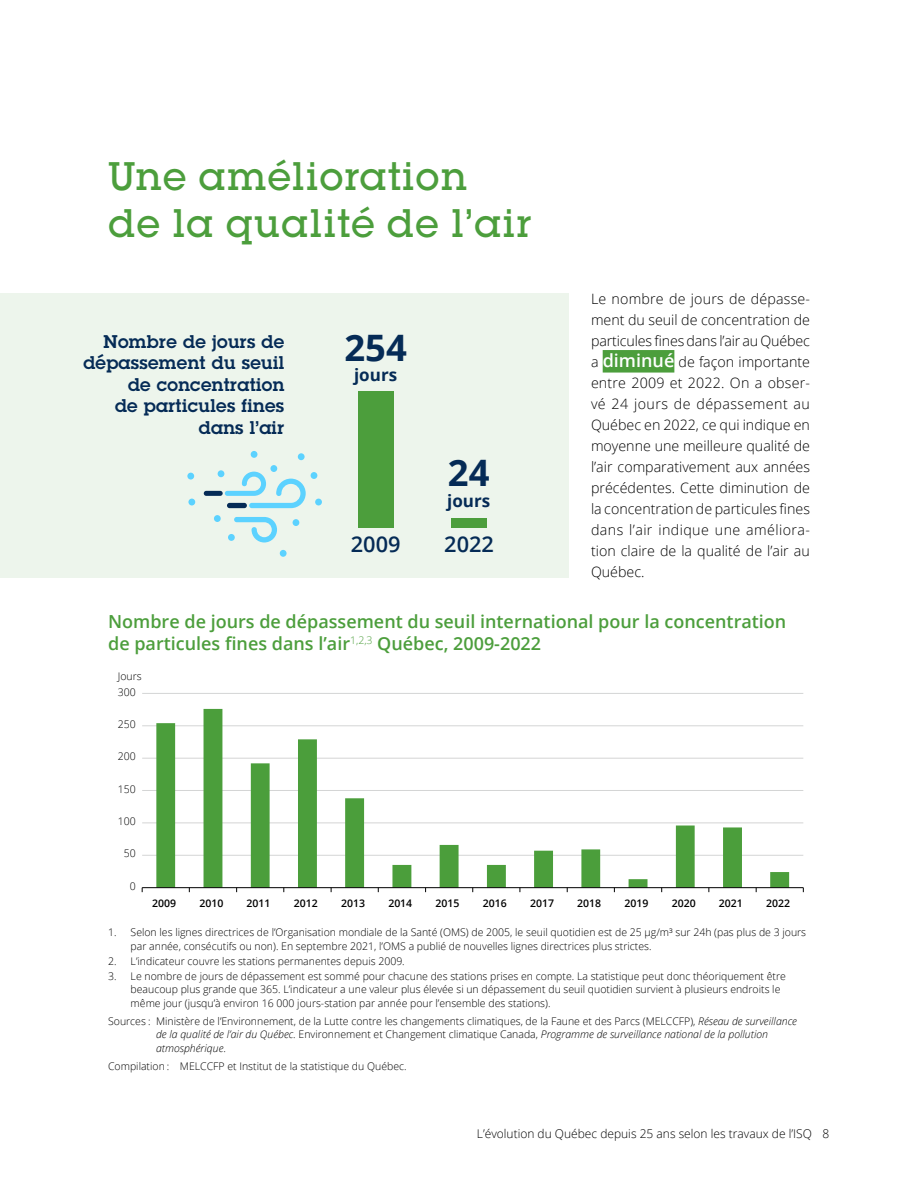
<style>
.page{position:relative;width:918px;height:1188px;background:#fff}
.page>*{position:absolute;margin:0;border:0;box-sizing:border-box;transform-origin:0 0}
.Titre_01{font:500 39px/46.8px "Lubalin Graph Std";letter-spacing:.02em;color:#4c9e3c}
.t1{font:700 36.45px "Open Sans";color:#052b56}
.t2{font:600 21.75px "Open Sans";color:#052b56}
.Titre{font:600 18px/21.6px "Open Sans";color:#4c9e3c}
.Titre_infographie{font:600 18px/21.6px "Lubalin Graph Std";letter-spacing:.02em;color:#052b56;text-align:right}
.t3{font:700 16.95px "Open Sans";color:#052b56}
.Texte_courant_1_col{font:300 14.25px/21px "Open Sans";color:#000;text-align:justify}
.t4{font:300 12px "Open Sans";color:#000}
.Notes{font:300 10.5px/13.5px "Open Sans";color:#000}
.Notes_-_générales___sources{font:300 10.5px/13.5px "Open Sans";color:#000}
.t5{font:600 10.5px "Open Sans";color:#000}
.s1{font-weight:600;font-size:18px;color:#fff}
.s2{font-style:italic}
</style>
<div class="page">
<div style="left:0;top:293px;width:568px;height:285px;background:#edf5ec"></div>
<hr style="left:142px;top:693px;width:661px;height:1px;background:#d4d5d5">
<hr style="left:142px;top:726px;width:661px;height:1px;background:#d4d5d5">
<hr style="left:142px;top:758px;width:661px;height:1px;background:#d4d5d5">
<hr style="left:142px;top:790px;width:661px;height:1px;background:#d4d5d5">
<hr style="left:142px;top:823px;width:661px;height:1px;background:#d4d5d5">
<hr style="left:142px;top:855px;width:661px;height:1px;background:#d4d5d5">
<svg style="left:156px;top:709px;width:633px;height:178px"></svg>
<hr style="left:142px;top:887px;width:661px;height:1px;background:#000">
<div style="left:603px;top:350px;width:71px;height:23px;background:#4c9e3c"></div>
<svg style="left:234px;top:517px;width:43px;height:26px"></svg>
<svg style="left:225px;top:472px;width:81px;height:36px"></svg>
<div style="left:204px;top:491px;width:19px;height:5px;background:#052b56;border-radius:3px"></div>
<div style="left:218px;top:470px;width:6px;height:7px;background:#5cd2ff;border-radius:50%"></div>
<div style="left:251px;top:451px;width:6px;height:7px;background:#5cd2ff;border-radius:50%"></div>
<div style="left:270px;top:465px;width:7px;height:7px;background:#5cd2ff;border-radius:50%"></div>
<div style="left:298px;top:453px;width:7px;height:7px;background:#5cd2ff;border-radius:50%"></div>
<div style="left:311px;top:472px;width:6px;height:7px;background:#5cd2ff;border-radius:50%"></div>
<div style="left:315px;top:499px;width:7px;height:6px;background:#5cd2ff;border-radius:50%"></div>
<div style="left:293px;top:519px;width:6px;height:7px;background:#5cd2ff;border-radius:50%"></div>
<div style="left:280px;top:550px;width:7px;height:7px;background:#5cd2ff;border-radius:50%"></div>
<div style="left:228px;top:534px;width:7px;height:7px;background:#5cd2ff;border-radius:50%"></div>
<div style="left:214px;top:515px;width:7px;height:7px;background:#5cd2ff;border-radius:50%"></div>
<div style="left:187px;top:473px;width:7px;height:7px;background:#5cd2ff;border-radius:50%"></div>
<div style="left:188px;top:499px;width:7px;height:6px;background:#5cd2ff;border-radius:50%"></div>
<div style="left:451px;top:519px;width:36px;height:9px;background:#4c9e3c"></div>
<div style="left:358px;top:391px;width:36px;height:137px;background:#4c9e3c"></div>
<h2 class="Titre_01" style="left:108px;top:152px;width:425px">Une amélioration<br>de la qualité de l’air</h2>
<p class="Titre_infographie" style="left:83px;top:330px;width:202px">Nombre de jours de dépassement du seuil de concentration<br>de particules fines dans l’air</p>
<p class="t1" style="left:344px;top:322px;width:64px">254</p>
<p class="t3" style="left:354px;top:363px;width:45px">jours</p>
<p class="t1" style="left:448px;top:447px;width:43px">24</p>
<p class="t3" style="left:447px;top:489px;width:45px">jours</p>
<p class="t2" style="left:351px;top:530px;width:51px">2009</p>
<p class="t2" style="left:444px;top:530px;width:51px">2022</p>
<p class="Texte_courant_1_col" style="left:591px;top:288px;width:221px">Le nombre de jours de dépasse&shy;ment du seuil de concentration de particules fines dans l’air au Québec a <span class="s1">diminué</span> de façon importante entre 2009 et 2022. On a obser&shy;vé 24 jours de dépassement au Québec en 2022, ce qui indique en moyenne une meilleure qualité de l’air comparativement aux années précédentes. Cette diminution de la concentration de particules fines dans l’air indique une améliora&shy;tion claire de la qualité de l’air au Québec.</p>
<p class="Titre" style="left:108px;top:610px;width:680px">Nombre de jours de dépassement du seuil international pour la concentration de particules fines dans l’air<sup>1,2,3</sup> Québec, 2009-2022</p>
<p class="Notes" style="left:118px;top:669px;width:25px">Jours</p>
<p class="Notes" style="left:118px;top:685px;width:20px">300</p>
<p class="Notes" style="left:118px;top:717px;width:20px">250</p>
<p class="Notes" style="left:118px;top:749px;width:20px">200</p>
<p class="Notes" style="left:118px;top:782px;width:20px">150</p>
<p class="Notes" style="left:118px;top:814px;width:20px">100</p>
<p class="Notes" style="left:124px;top:847px;width:14px">50</p>
<p class="Notes" style="left:130px;top:879px;width:7px">0</p>
<p class="t5" style="left:152px;top:896px;width:25px">2009</p>
<p class="t5" style="left:199px;top:896px;width:25px">2010</p>
<p class="t5" style="left:247px;top:896px;width:25px">2011</p>
<p class="t5" style="left:294px;top:896px;width:25px">2012</p>
<p class="t5" style="left:341px;top:896px;width:25px">2013</p>
<p class="t5" style="left:388px;top:896px;width:25px">2014</p>
<p class="t5" style="left:436px;top:896px;width:25px">2015</p>
<p class="t5" style="left:483px;top:896px;width:25px">2016</p>
<p class="t5" style="left:530px;top:896px;width:25px">2017</p>
<p class="t5" style="left:577px;top:896px;width:25px">2018</p>
<p class="t5" style="left:624px;top:896px;width:25px">2019</p>
<p class="t5" style="left:672px;top:896px;width:25px">2020</p>
<p class="t5" style="left:719px;top:896px;width:25px">2021</p>
<p class="t5" style="left:766px;top:896px;width:25px">2022</p>
<p class="Notes" style="left:131px;top:925px;width:677px;text-indent:-22px">1. Selon les lignes directrices de l’Organisation mondiale de la Santé (OMS) de 2005, le seuil quotidien est de 25 µg/m³ sur 24h (pas plus de 3 jours par année, consécutifs ou non). En septembre 2021, l’OMS a publié de nouvelles lignes directrices plus strictes.</p>
<p class="Notes" style="left:108px;top:954px;width:298px">2. L’indicateur couvre les stations permanentes depuis 2009.</p>
<p class="Notes" style="left:131px;top:969px;width:657px;text-indent:-22px">3. Le nombre de jours de dépassement est sommé pour chacune des stations prises en compte. La statistique peut donc théoriquement être beaucoup plus grande que 365. L’indicateur a une valeur plus élevée si un dépassement du seuil quotidien survient à plusieurs endroits le même jour (jusqu’à environ 16 000 jours-station par année pour l’ensemble des stations).</p>
<p class="Notes_-_générales___sources" style="left:156px;top:1014px;width:642px;text-indent:-48px">Sources : Ministère de l’Environnement, de la Lutte contre les changements climatiques, de la Faune et des Parcs (MELCCFP), <span class="s2">Réseau de surveillance de la qualité de l’air du Québec</span>. Environnement et Changement climatique Canada, <span class="s2">Programme de surveillance national de la pollution atmosphérique</span>.</p>
<p class="Notes_-_générales___sources" style="left:108px;top:1059px;width:300px">Compilation : MELCCFP et Institut de la statistique du Québec.</p>
<p class="t4" style="left:477px;top:1125px;width:354px">L’évolution du Québec depuis 25 ans selon les travaux de l’ISQ 8</p>
</div>
